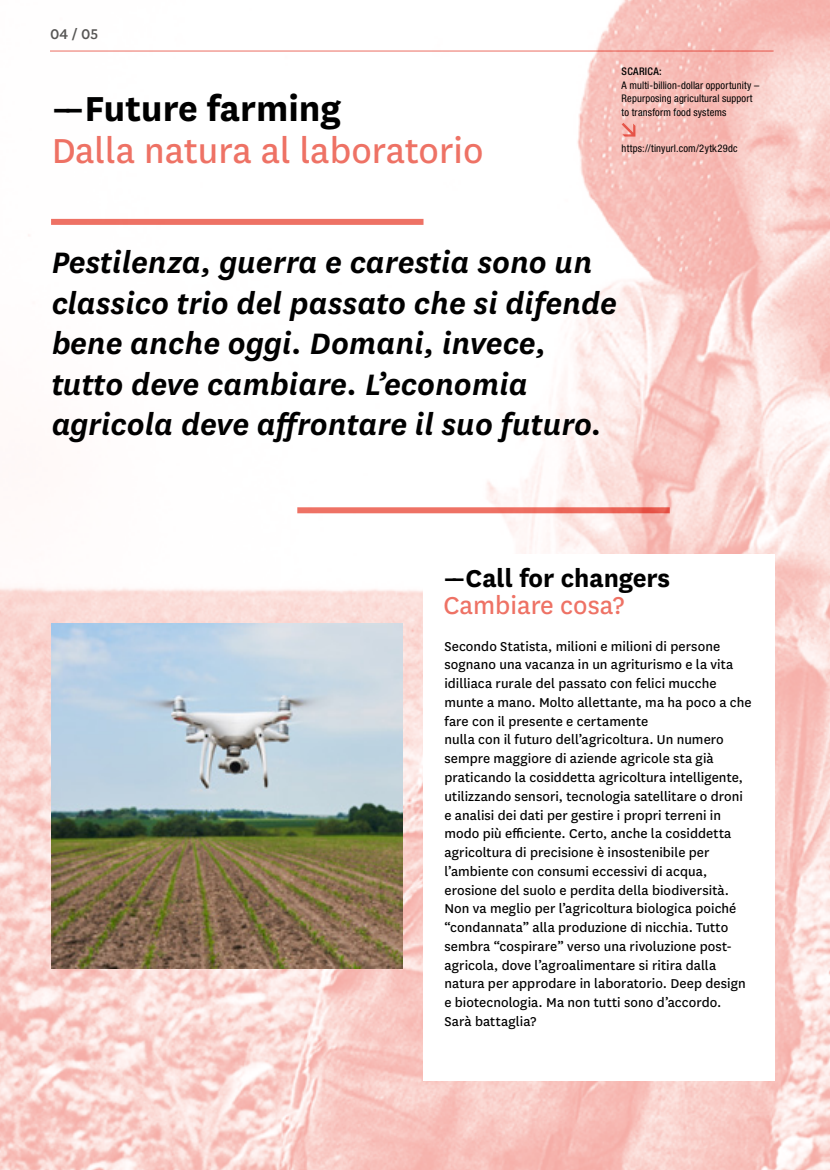
<style>
.page{position:relative;width:830px;height:1170px;background:#fff}
.page>*{position:absolute;margin:0;border:0;box-sizing:border-box;transform-origin:0 0}
.t1{font:40.5px "National";color:#ee7265}
.t2{font:700 40.5px "National";color:#000}
.t3{font:italic 600 34.5px/40.5px "National";color:#000}
.t4{font:700 28.5px "National";color:#000}
.t5{font:28.5px "National";color:#ee7265}
.t6{font:500 16.5px "National";color:#575756}
.t7{font:15px/18.8px "National";letter-spacing:.005em;color:#000}
.t8{font:condensed 10.5px/13.5px "Helvetica Neue LT Std";letter-spacing:.015em;color:#000}
.t9{font:500 condensed 10.5px "Helvetica Neue LT Std";letter-spacing:.03em;color:#000}
</style>
<div class="page">
<img style="left:0;top:0;width:829px;height:1169px">
<div style="left:51px;top:219px;width:372px;height:6px;background:#ee7265"></div>
<svg style="left:297px;top:507px;width:372px;height:6px;background:#ed7367"></svg>
<div style="left:423px;top:554px;width:351px;height:526px;background:#fff"></div>
<svg style="left:621px;top:123px;width:14px;height:13px"></svg>
<hr style="left:50px;top:50px;width:723px;height:2px;background:#f29e96">
<img style="left:51px;top:623px;width:351px;height:345px">
<p class="t6" style="left:50px;top:23px;width:50px">04 / 05</p>
<h1 class="t2" style="left:51px;top:80px;width:291px">––Future farming</h1>
<h1 class="t1" style="left:51px;top:123px;width:434px">Dalla natura al laboratorio</h1>
<p class="t9" style="left:621px;top:65px;width:42px">SCARICA:</p>
<p class="t8" style="left:621px;top:78px;width:139px">A multi-billion-dollar opportunity –<br>Repurposing agricultural support to transform food systems</p>
<p class="t8" style="left:621px;top:141px;width:117px">https://tinyurl.com/2ytk29dc</p>
<h2 class="t3" style="left:51px;top:240px;width:567px">Pestilenza, guerra e carestia sono un classico trio del passato che si difende bene anche oggi. Domani, invece, tutto deve cambiare. L’economia agricola deve affrontare il suo futuro.</h2>
<h3 class="t4" style="left:443px;top:558px;width:228px">––Call for changers</h3>
<h3 class="t5" style="left:443px;top:586px;width:182px">Cambiare cosa?</h3>
<p class="t7" style="left:444px;top:636px;width:308px">Secondo Statista, milioni e milioni di persone sognano una vacanza in un agriturismo e la vita idilliaca rurale del passato con felici mucche munte a mano. Molto allettante, ma ha poco a che fare con il presente e certamente<br>nulla con il futuro dell’agricoltura. Un numero sempre maggiore di aziende agricole sta già praticando la cosiddetta agricoltura intelligente, utilizzando sensori, tecnologia satellitare o droni e analisi dei dati per gestire i propri terreni in modo più efficiente. Certo, anche la cosiddetta agricoltura di precisione è insostenibile per l’ambiente con consumi eccessivi di acqua, erosione del suolo e perdita della biodiversità.<br>Non va meglio per l’agricoltura biologica poiché “condannata” alla produzione di nicchia. Tutto sembra “cospirare” verso una rivoluzione post&shy;agricola, dove l’agroalimentare si ritira dalla natura per approdare in laboratorio. Deep design e biotecnologia. Ma non tutti sono d’accordo.<br>Sarà battaglia?</p>
</div>
